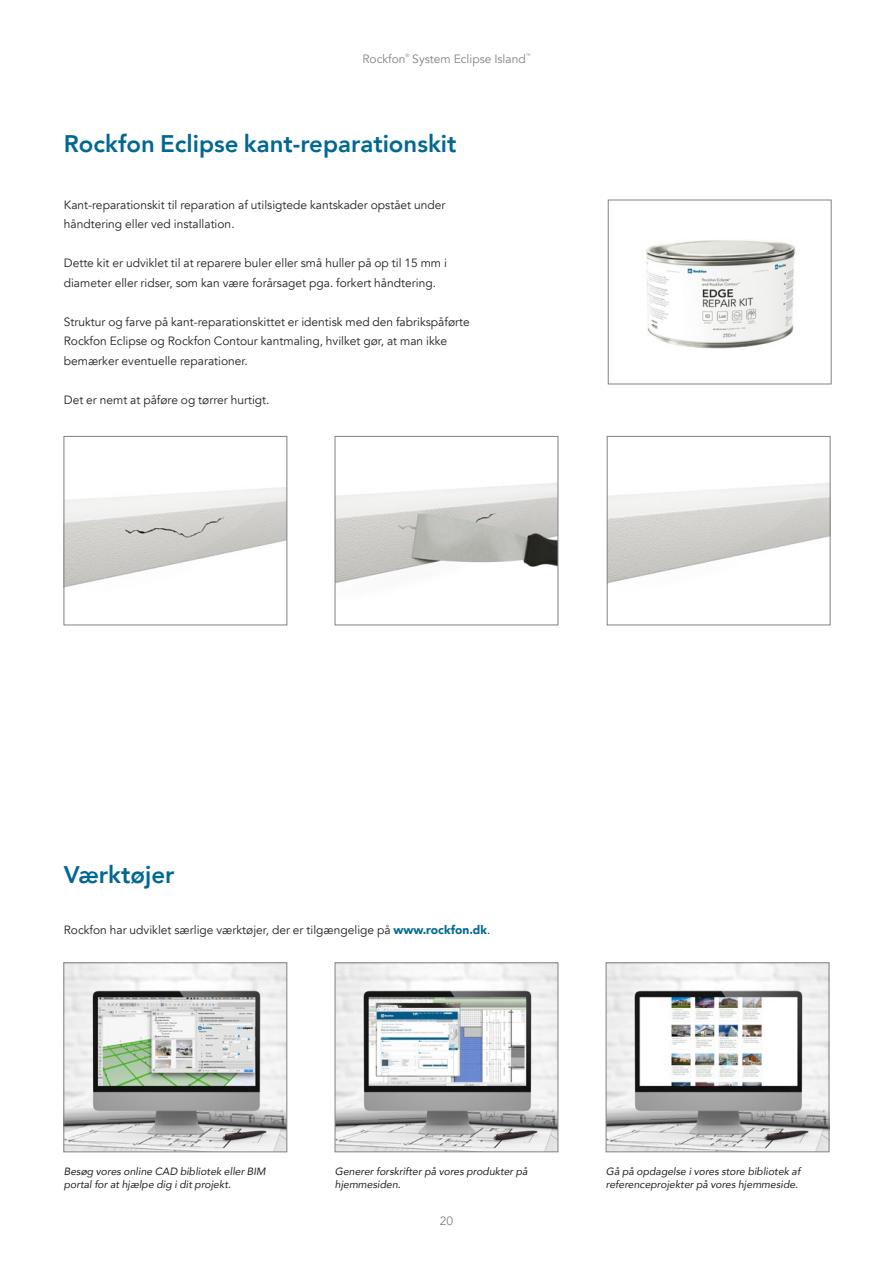
<style>
.page{position:relative;width:893px;height:1263px;background:#fff}
.page>*{position:absolute;margin:0;border:0;box-sizing:border-box;transform-origin:0 0}
.t1{font:800 24px "Avenir";color:#006893}
.t2{font:12px/19.5px "Avenir";color:#231f20}
.t3{font:12px "Avenir";color:#808285}
.t4{font:italic 10.5px/12.6px "Avenir";color:#231f20}
.t5{font:4.8px "Avenir";color:#808285}
.s1{font-weight:900;color:#006893}
</style>
<div class="page">
<img style="left:646px;top:240px;width:150px;height:109px">
<img style="left:66px;top:487px;width:219px;height:100px">
<div style="left:64px;top:436px;width:223px;height:189px;border:1px solid #808285"></div>
<img style="left:337px;top:483px;width:219px;height:100px">
<div style="left:335px;top:436px;width:223px;height:189px;border:1px solid #808285"></div>
<img style="left:609px;top:483px;width:219px;height:100px">
<div style="left:607px;top:436px;width:223px;height:189px;border:1px solid #808285"></div>
<img style="left:66px;top:964px;width:219px;height:186px">
<div style="left:64px;top:962px;width:223px;height:190px;border:1px solid #808285"></div>
<img style="left:608px;top:964px;width:219px;height:186px">
<div style="left:606px;top:962px;width:223px;height:190px;border:1px solid #808285"></div>
<img style="left:337px;top:964px;width:219px;height:186px">
<div style="left:335px;top:962px;width:223px;height:190px;border:1px solid #808285"></div>
<p class="t3" style="left:362px;top:52px;width:45px">Rockfon</p>
<p class="t5" style="left:406px;top:53px;width:5px">®</p>
<p class="t3" style="left:412px;top:52px;width:115px">System Eclipse Island</p>
<p class="t5" style="left:526px;top:53px;width:6px">™</p>
<h1 class="t1" style="left:64px;top:125px;width:394px">Rockfon Eclipse kant-reparationskit</h1>
<p class="t2" style="left:64px;top:195px;width:383px">Kant-reparationskit til reparation af utilsigtede kantskader opstået under håndtering eller ved installation.</p>
<p class="t2" style="left:64px;top:253px;width:385px">Dette kit er udviklet til at reparere buler eller små huller på op til 15 mm i diameter eller ridser, som kan være forårsaget pga. forkert håndtering.</p>
<p class="t2" style="left:64px;top:312px;width:407px">Struktur og farve på kant-reparationskittet er identisk med den fabrikspåførte<br>Rockfon Eclipse og Rockfon Contour kantmaling, hvilket gør, at man ikke bemærker eventuelle reparationer.</p>
<p class="t2" style="left:64px;top:390px;width:207px">Det er nemt at påføre og tørrer hurtigt.</p>
<h1 class="t1" style="left:64px;top:856px;width:112px">Værktøjer</h1>
<p class="t2" style="left:64px;top:920px;width:428px">Rockfon har udviklet særlige værktøjer, der er tilgængelige på <span class="s1">www.rockfon.dk</span>.</p>
<p class="t4" style="left:64px;top:1165px;width:204px">Besøg vores online CAD bibliotek eller BIM portal for at hjælpe dig i dit projekt.</p>
<p class="t4" style="left:606px;top:1165px;width:196px">Gå på opdagelse i vores store bibliotek af referenceprojekter på vores hjemmeside.</p>
<p class="t4" style="left:335px;top:1165px;width:194px">Generer forskrifter på vores produkter på hjemmesiden.</p>
<p class="t3" style="left:440px;top:1213px;width:15px">20</p>
</div>
